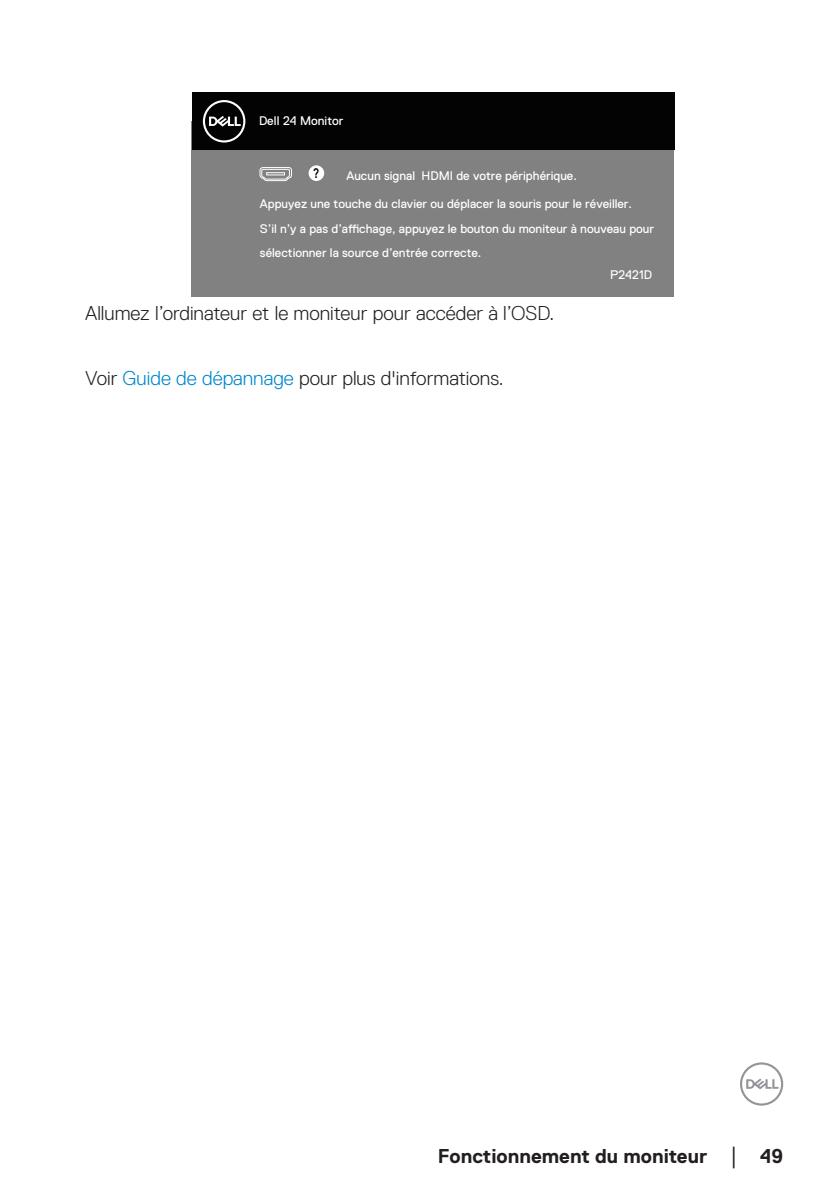
<style>
.page{position:relative;width:840px;height:1191px;background:#fff}
.page>*{position:absolute;margin:0;border:0;box-sizing:border-box;transform-origin:0 0}
.text{font:300 20px "Dell Replica";color:#231f20}
.t1{font:700 20px "Dell Replica";color:#231f20}
.t2{font:700 13.4px "Arial";color:#030303;scale:.73 1}
.t3{font:12.4px/24.6px "Dell Replica";color:#fff}
.s1{color:#0087cb}
.s2{font-family:"Times New Roman";font-weight:400;font-size:18px}
</style>
<div class="page">
<svg style="left:740px;top:1062px;width:42px;height:43px"></svg>
<div style="left:191px;top:121px;width:482px;height:175px;background:#818181"></div>
<div style="left:192px;top:93px;width:481px;height:57px;background:#030303"></div>
<svg style="left:203px;top:100px;width:42px;height:42px"></svg>
<div style="left:308px;top:165px;width:16px;height:16px;background:#fff;border-radius:50%"></div>
<svg style="left:259px;top:167px;width:33px;height:15px"></svg>
<p class="t3" style="left:259px;top:109px;width:86px">Dell 24 Monitor</p>
<p class="t2" style="left:313px;top:164px;width:10px">?</p>
<p class="t3" style="left:346px;top:163px;width:232px">Aucun signal HDMI de votre périphérique.</p>
<p class="t3" style="left:260px;top:192px;width:395px">Appuyez une touche du clavier ou déplacer la souris pour le réveiller.<br>S’il n’y a pas d’a-chage, appuyez le bouton du moniteur à nouveau pour sélectionner la source d’entrée correcte.</p>
<p class="text" style="left:85px;top:302px;width:470px">Allumez l’ordinateur et le moniteur pour accéder à l’OSD.</p>
<p class="text" style="left:85px;top:367px;width:420px">Voir <span class="s1">Guide de dépannage</span> pour plus d'informations.</p>
<p class="t3" style="left:610px;top:262px;width:43px">P2421D</p>
<h1 class="t1" style="left:437px;top:1144px;width:346px">Fonctionnement du moniteur <span class="s2">│</span> 49</h1>
</div>
